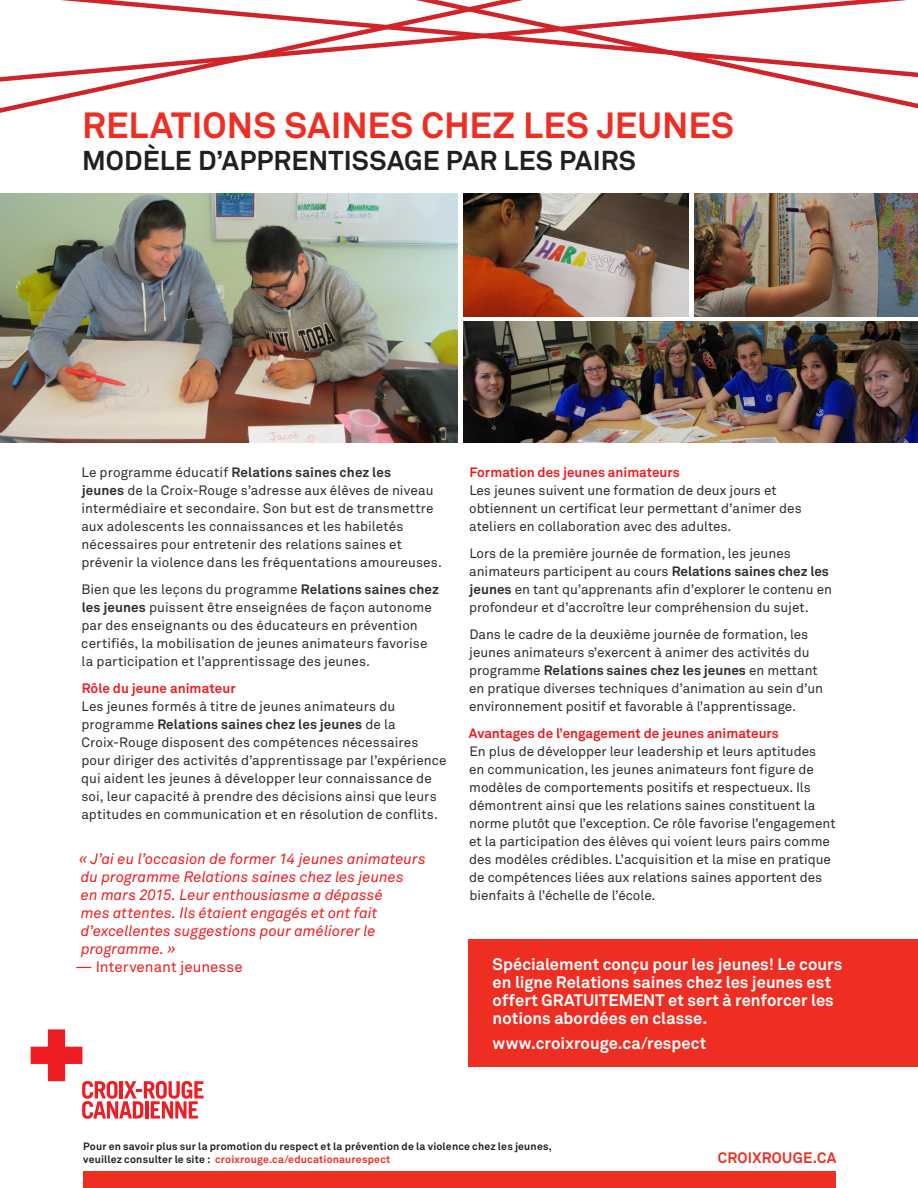
<style>
.page{position:relative;width:918px;height:1188px;background:#fff}
.page>*{position:absolute;margin:0;border:0;box-sizing:border-box;transform-origin:0 0}
.t1{font:700 36px "Akkurat Std";letter-spacing:.005em;color:#ee2e22}
.t2{font:700 27px "Akkurat Std";letter-spacing:.005em;color:#231f20}
.Paragraph_Style_1{font:700 16.5px/18px "Akkurat Std";color:#fff}
.t3{font:italic 15px/18px "Akkurat Std";color:#ee1f23}
.t4{font:15px "Akkurat Std";letter-spacing:.005em;color:#ee1f23}
.t5{font:700 15px "Akkurat Std";letter-spacing:.015em;color:#ee2e22}
.t6{font:13.5px/18px "Akkurat Std";color:#2d2d33}
.t7{font:700 10.5px/12.6px "Akkurat Std";letter-spacing:.015em;color:#231f20}
.s1{font-weight:700}
.s2{font-weight:700;color:#ee1d23}
.s3{color:#ee2e22}
</style>
<div class="page">
<svg style="left:30px;top:1029px;width:174px;height:90px"></svg>
<div style="left:83px;top:1171px;width:753px;height:17px;background:#ee2e22"></div>
<svg style="left:838px;top:72px;width:80px;height:37px"></svg>
<svg style="left:590px;top:0;width:321px;height:91px"></svg>
<svg style="left:0;top:0;width:590px;height:113px"></svg>
<img style="left:0;top:193px;width:457px;height:250px">
<img style="left:464px;top:193px;width:224px;height:124px">
<img style="left:464px;top:322px;width:454px;height:121px">
<img style="left:695px;top:193px;width:223px;height:124px">
<div style="left:468px;top:939px;width:450px;height:127px;background:#ee2e22"></div>
<p class="t1" style="left:82px;top:103px;width:653px">RELATIONS SAINES CHEZ LES JEUNES</p>
<p class="t2" style="left:82px;top:144px;width:555px">MODÈLE D’APPRENTISSAGE PAR LES PAIRS</p>
<p class="t6" style="left:81px;top:463px;width:362px">Le programme éducatif <span class="s1">Relations saines chez les<br>jeunes</span> de la Croix-Rouge s’adresse aux élèves de niveau intermédiaire et secondaire. Son but est de transmettre aux adolescents les connaissances et les habiletés nécessaires pour entretenir des relations saines et prévenir la violence dans les fréquentations amoureuses.</p>
<p class="t6" style="left:81px;top:580px;width:359px">Bien que les leçons du programme <span class="s1">Relations saines chez les jeunes</span> puissent être enseignées de façon autonome par des enseignants ou des éducateurs en prévention certifiés, la mobilisation de jeunes animateurs favorise la participation et l’apprentissage des jeunes.</p>
<p class="t6" style="left:81px;top:679px;width:367px"><span class="s2">Rôle du jeune animateur<br></span>Les jeunes formés à titre de jeunes animateurs du programme <span class="s1">Relations saines chez les jeunes</span> de la Croix-Rouge disposent des compétences nécessaires pour diriger des activités d’apprentissage par l’expérience qui aident les jeunes à développer leur connaissance de soi, leur capacité à prendre des décisions ainsi que leurs aptitudes en communication et en résolution de conflits.</p>
<p class="t3" style="left:79px;top:850px;width:348px">« J’ai eu l’occasion de former 14 jeunes animateurs du programme Relations saines chez les jeunes<br>en mars 2015. Leur enthousiasme a dépassé<br>mes attentes. Ils étaient engagés et ont fait d’excellentes suggestions pour améliorer le programme. »</p>
<p class="t4" style="left:75px;top:958px;width:169px">— Intervenant jeunesse</p>
<p class="t6" style="left:469px;top:463px;width:334px"><span class="s2">Formation des jeunes animateurs<br></span>Les jeunes suivent une formation de deux jours et obtiennent un certificat leur permettant d’animer des ateliers en collaboration avec des adultes.</p>
<p class="t6" style="left:469px;top:544px;width:364px">Lors de la première journée de formation, les jeunes animateurs participent au cours <span class="s1">Relations saines chez les jeunes</span> en tant qu’apprenants afin d’explorer le contenu en profondeur et d’accroître leur compréhension du sujet.</p>
<p class="t6" style="left:469px;top:625px;width:355px">Dans le cadre de la deuxième journée de formation, les jeunes animateurs s’exercent à animer des activités du programme <span class="s1">Relations saines chez les jeunes</span> en mettant en pratique diverses techniques d’animation au sein d’un environnement positif et favorable à l’apprentissage.</p>
<p class="t6" style="left:469px;top:724px;width:368px"><span class="s2">Avantages de l’engagement de jeunes animateurs<br></span>En plus de développer leur leadership et leurs aptitudes<br>en communication, les jeunes animateurs font figure de modèles de comportements positifs et respectueux. Ils démontrent ainsi que les relations saines constituent la norme plutôt que l’exception. Ce rôle favorise l’engagement et la participation des élèves qui voient leurs pairs comme des modèles crédibles. L’acquisition et la mise en pratique de compétences liées aux relations saines apportent des bienfaits à l’échelle de l’école.</p>
<p class="Paragraph_Style_1" style="left:493px;top:955px;width:351px">Spécialement conçu pour les jeunes! Le cours en ligne Relations saines chez les jeunes est offert GRATUITEMENT et sert à renforcer les notions abordées en classe.</p>
<p class="Paragraph_Style_1" style="left:493px;top:1034px;width:215px">www.croixrouge.ca/respect</p>
<p class="t7" style="left:83px;top:1140px;width:470px">Pour en savoir plus sur la promotion du respect et la prévention de la violence chez les jeunes, veuillez consulter le site : <span class="s3">croixrouge.ca/educationaurespect</span></p>
<p class="t5" style="left:718px;top:1149px;width:120px">CROIXROUGE.CA</p>
</div>
